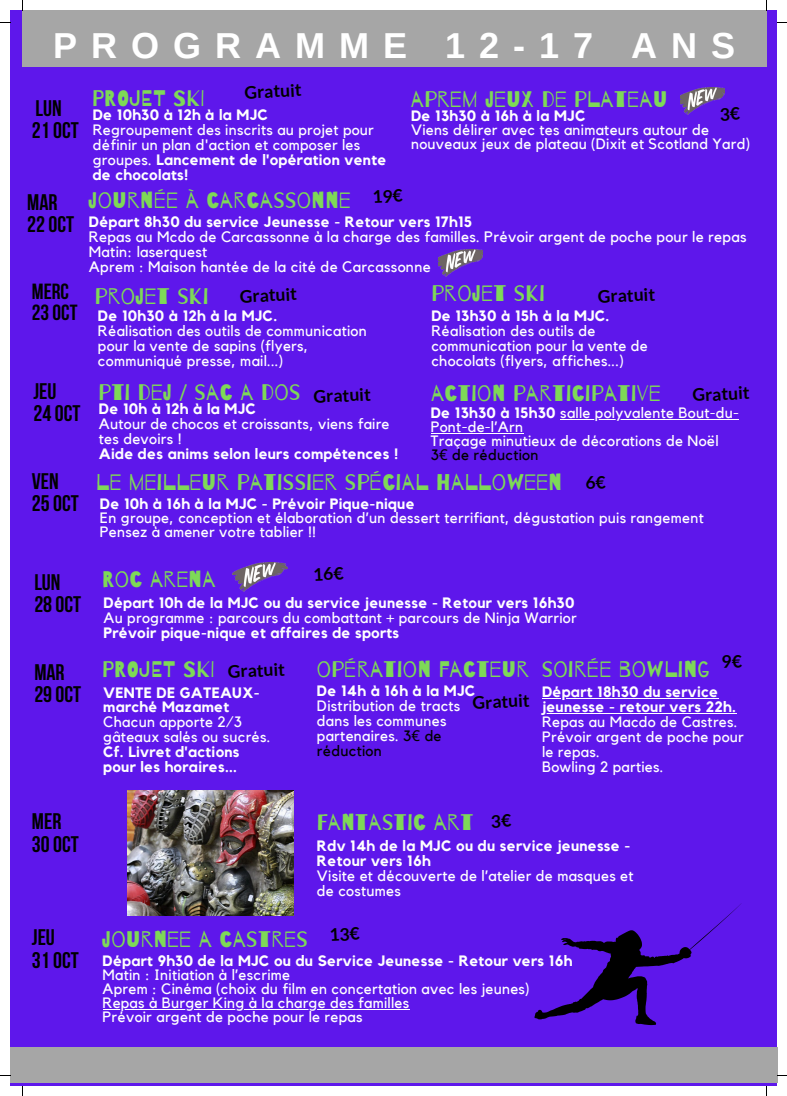
<style>
.page{position:relative;width:787px;height:1096px;background:#fff}
.page>*{position:absolute;margin:0;border:0;box-sizing:border-box;transform-origin:0 0}
.t1{font:700 36.12px "Arimo";letter-spacing:.385em;color:#fff}
.t2{font:22.62px "Barrio";letter-spacing:.02em;color:#7ed957}
.t3{font:22.5px "Barrio";letter-spacing:.02em;color:#7ed957}
.t4{font:700 22.5px/22.2px "Bebas Neue";color:#000}
.t5{font:700 21.88px/21.6px "Bebas Neue";color:#000}
.t6{font:700 17.5px "Lato";color:#000}
.t7{font:15.12px "Kollektif";letter-spacing:.02em;color:#fff}
.t8{font:15px/15px "Kollektif";letter-spacing:.02em;color:#fff}
.t9{font:700 15px/14.8px "Kollektif";letter-spacing:.02em;color:#fff}
.t10{font:15px "Kollektif";letter-spacing:.02em;color:#000}
.s1{font-weight:700}
.s2{font-family:"Noto Sans"}
.s3{color:#000}
.s4{font-family:"Noto Sans";color:#000}
.s5{font-weight:400}
</style>
<div class="page">
<div style="left:10px;top:10px;width:767px;height:1076px;background:#5e17eb"></div>
<div style="left:22px;top:10px;width:744px;height:57px;background:#a6a6a6"></div>
<div style="left:10px;top:1046px;width:767px;height:36px;background:#a6a6a6"></div>
<img style="left:233px;top:562px;width:54px;height:29px">
<img style="left:439px;top:249px;width:44px;height:27px">
<img style="left:680px;top:87px;width:44px;height:27px">
<svg style="left:534px;top:904px;width:207px;height:120px"></svg>
<img style="left:127px;top:790px;width:166px;height:124px">
<hr style="left:560px;top:418px;width:179px;height:1px;background:#fff">
<hr style="left:431px;top:432px;width:92px;height:1px;background:#fff">
<hr style="left:103px;top:1008px;width:306px;height:1px;background:#fff">
<hr style="left:542px;top:698px;width:176px;height:1px;background:#fff">
<hr style="left:542px;top:713px;width:194px;height:1px;background:#fff">
<svg style="left:720px;top:107px;width:4px;height:7px"></svg>
<h2 class="t1" style="left:53px;top:25px;width:684px">PROGRAMME 12-17 ANS</h2>
<h6 class="t4" style="left:32px;top:99px;width:48px">LUN<br>21OCT</h6>
<p class="t3" style="left:92px;top:86px;width:114px">PROJET SKI</p>
<p class="t6" style="left:244px;top:82px;width:59px;rotate:-3deg">Gratuit</p>
<h6 class="t9" style="left:93px;top:108px;width:177px">De 10h30 à 12h à la MJC</h6>
<h5 class="t8" style="left:93px;top:123px;width:295px">Regroupement des inscrits au projet pour définir un plan d'action et composer les groupes. <span class="s1">Lancement de l'opération vente de chocolats!</span></h5>
<p class="t3" style="left:411px;top:87px;width:258px">APREM JEUX DE PLATEAU</p>
<p class="t9" style="left:411px;top:109px;width:176px">De 13h30 à 16h à la MJC</p>
<p class="t8" style="left:411px;top:124px;width:341px;line-height:14px">Viens délirer avec tes animateurs autour de nouveaux jeux de plateau (Dixit et Scotland Yard)</p>
<p class="t4" style="left:27px;top:193px;width:48px">MAR<br>22OCT</p>
<h5 class="t3" style="left:89px;top:188px;width:264px">JOURNÉE À CARCASSONNE</h5>
<h6 class="t9" style="left:89px;top:215px;width:385px">Départ 8h30 du service Jeunesse - Retour vers 17h15</h6>
<h3 class="t7" style="left:89px;top:230px;width:659px">Repas au Mcdo de Carcassonne à la charge des familles. Prévoir argent de poche pour le repas</h3>
<h5 class="t7" style="left:89px;top:245px;width:120px">Matin: laserquest</h5>
<p class="t7" style="left:89px;top:260px;width:343px">Aprem : Maison hantée de la cité de Carcassonne</p>
<p class="t5" style="left:32px;top:282px;width:47px">MERC<br>23OCT</p>
<h4 class="t3" style="left:95px;top:284px;width:115px">PROJET SKI</h4>
<p class="t3" style="left:431px;top:281px;width:115px">PROJET SKI</p>
<h6 class="t6" style="left:239px;top:285px;width:59px;rotate:-3deg">Gratuit</h6>
<h5 class="t6" style="left:597px;top:286px;width:59px;rotate:-3deg">Gratuit</h5>
<h5 class="t9" style="left:98px;top:309px;width:181px">De 10h30 à 12h à la MJC.</h5>
<h6 class="t8" style="left:98px;top:324px;width:270px">Réalisation des outils de communication pour la vente de sapins (flyers, communiqué presse, mail...)</h6>
<p class="t9" style="left:431px;top:309px;width:179px">De 13h30 à 15h à la MJC.</p>
<p class="t8" style="left:431px;top:324px;width:218px">Réalisation des outils de communication pour la vente de chocolats (flyers, affiches...)</p>
<p class="t4" style="left:34px;top:382px;width:48px">JEU<br>24OCT</p>
<p class="t3" style="left:99px;top:380px;width:203px">PTI DEJ / SAC A DOS</p>
<p class="t6" style="left:313px;top:386px;width:59px;rotate:-3deg">Gratuit</p>
<h4 class="t3" style="left:431px;top:381px;width:231px">ACTION PARTICIPATIVE</h4>
<h6 class="t6" style="left:692px;top:384px;width:59px;rotate:-3deg">Gratuit</h6>
<p class="t9" style="left:99px;top:401px;width:159px">De 10h à 12h à la MJC</p>
<p class="t8" style="left:99px;top:416px;width:292px">Autour de chocos et croissants, viens faire tes devoirs !</p>
<p class="t9" style="left:99px;top:446px;width:301px">Aide des anims selon leurs compétences !</p>
<h6 class="t8" style="left:431px;top:405px;width:310px"><span class="s1">De 13h30 à 15h30</span> salle polyvalente Bout-du-</h6>
<h5 class="t8" style="left:431px;top:420px;width:289px;line-height:14px">Pont-de-l’Arn<br>Traçage minutieux de décorations de Noël</h5>
<p class="t10" style="left:431px;top:448px;width:109px">3<span class="s2">€</span> de réduction</p>
<h6 class="t4" style="left:32px;top:472px;width:48px">VEN<br>25OCT</h6>
<p class="t2" style="left:96px;top:470px;width:467px">LE MEILLEUR PATISSIER SPÉCIAL HALLOWEEN</p>
<p class="t9" style="left:100px;top:496px;width:316px">De 10h à 16h à la MJC - Prévoir Pique-nique</p>
<p class="t8" style="left:100px;top:510px;width:605px">En groupe, conception et élaboration d’un dessert terrifiant, dégustation puis rangement</p>
<p class="t8" style="left:100px;top:524px;width:218px">Pensez à amener votre tablier !!</p>
<p class="t4" style="left:34px;top:573px;width:48px">LUN<br>28OCT</p>
<h5 class="t3" style="left:102px;top:567px;width:115px">ROC ARENA</h5>
<p class="t9" style="left:104px;top:596px;width:472px">Départ 10h de la MJC ou du service jeunesse - Retour vers 16h30</p>
<p class="t8" style="left:104px;top:611px;width:475px">Au programme : parcours du combattant + parcours de Ninja Warrior</p>
<p class="t9" style="left:104px;top:626px;width:297px">Prévoir pique-nique et affaires de sports</p>
<p class="t4" style="left:34px;top:663px;width:48px">MAR<br>29OCT</p>
<p class="t3" style="left:102px;top:657px;width:114px">PROJET SKI</p>
<p class="t6" style="left:227px;top:660px;width:59px;rotate:-3deg">Gratuit</p>
<p class="t9" style="left:103px;top:685px;width:158px">VENTE DE GATEAUX&shy;marché Mazamet</p>
<h6 class="t8" style="left:103px;top:715px;width:169px">Chacun apporte 2/3 gâteaux salés ou sucrés.</h6>
<p class="t9" style="left:103px;top:744px;width:138px">Cf. Livret d'actions pour les horaires...</p>
<p class="t3" style="left:317px;top:656px;width:214px">OPÉRATION FACTEUR</p>
<p class="t9" style="left:317px;top:683px;width:160px">De 14h à 16h à la MJC</p>
<p class="t8" style="left:317px;top:698px;width:145px">Distribution de tracts dans les communes partenaires. <span class="s3">3</span><span class="s4">€</span> <span class="s3">de réduction</span></p>
<h5 class="t6" style="left:472px;top:692px;width:59px;rotate:-3deg">Gratuit</h5>
<p class="t3" style="left:542px;top:656px;width:169px">SOIRÉE BOWLING</p>
<h4 class="t9" style="left:542px;top:685px;width:178px">Départ 18h30 du service</h4>
<h5 class="t9" style="left:542px;top:700px;width:197px">jeunesse - retour vers 22h.<br><span class="s5">Repas au Macdo de Castres.</span></h5>
<p class="t8" style="left:542px;top:730px;width:203px">Prévoir argent de poche pour le repas.<br>Bowling 2 parties.</p>
<h6 class="t4" style="left:32px;top:812px;width:48px">MER<br>30OCT</h6>
<h6 class="t3" style="left:317px;top:810px;width:158px">FANTASTIC ART</h6>
<h4 class="t9" style="left:317px;top:838px;width:315px">Rdv 14h de la MJC ou du service jeunesse -<br>Retour vers 16h</h4>
<h5 class="t8" style="left:317px;top:868px;width:318px">Visite et découverte de l’atelier de masques et de costumes</h5>
<p class="t4" style="left:32px;top:928px;width:48px">JEU<br>31OCT</p>
<h3 class="t3" style="left:102px;top:926px;width:207px">JOURNEE A CASTRES</h3>
<h6 class="t9" style="left:103px;top:953px;width:471px">Départ 9h30 de la MJC ou du Service Jeunesse - Retour vers 16h</h6>
<h4 class="t8" style="left:103px;top:967px;width:189px">Matin : Initiation à l’escrime</h4>
<p class="t8" style="left:103px;top:981px;width:429px">Aprem : Cinéma (choix du film en concertation avec les jeunes)</p>
<p class="t8" style="left:103px;top:995px;width:308px">Repas à Burger King à la charge des familles</p>
<p class="t8" style="left:103px;top:1009px;width:261px">Prévoir argent de poche pour le repas</p>
</div>
